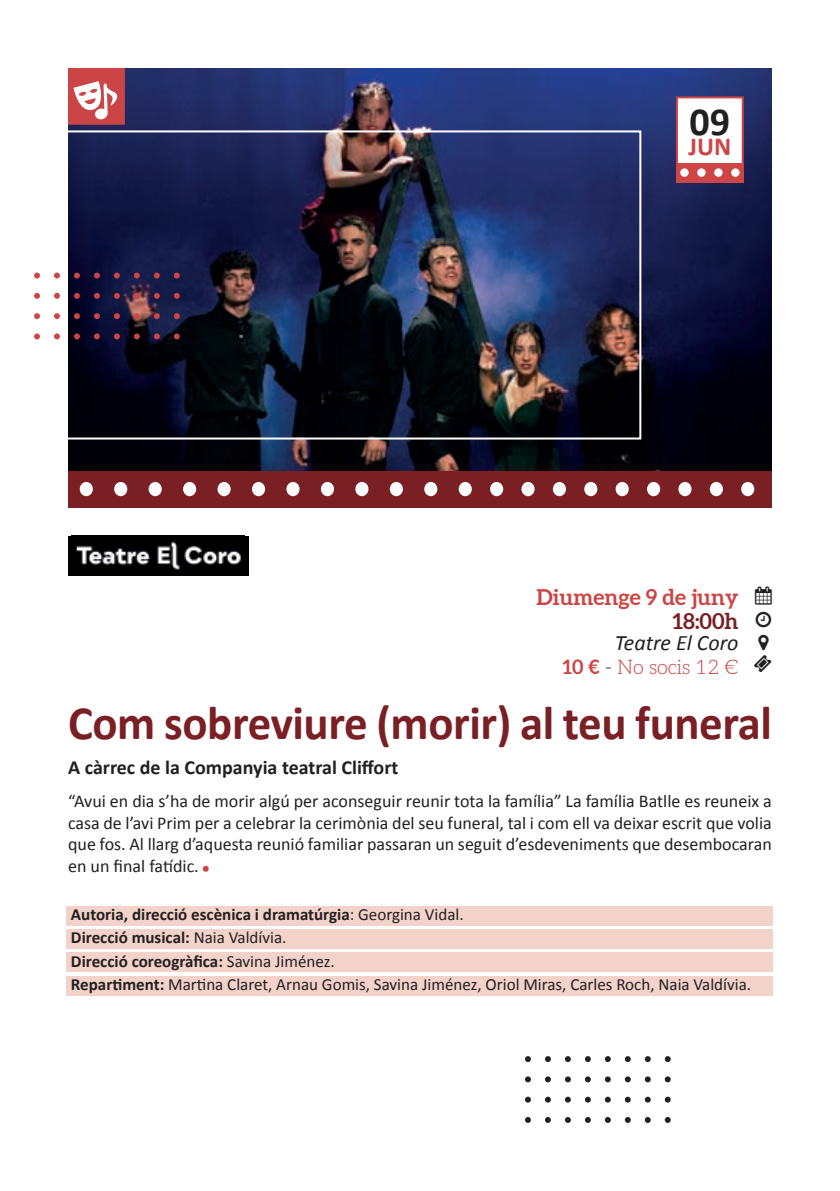
<style>
.page{position:relative;width:840px;height:1191px;background:#fff}
.page>*{position:absolute;margin:0;border:0;box-sizing:border-box;transform-origin:0 0}
.t1{font:700 48px "Calibri";letter-spacing:-.01em;color:#7a2025}
.t2{font:700 40px "Calibri";color:#231f20}
.t3{font:700 26px "Calibri";color:#cd4545}
.t4{font:700 22px "Aleo";color:#cd4545}
.t5{font:italic 22px "Calibri";color:#231f20}
.t6{font:700 22px "Aleo";color:#7a2025}
.t7{font:700 20px "Calibri";color:#231f20}
.t8{font:300 20px "Aleo";color:#cd4545}
.t9{font:18px/21.6px "Calibri";color:#231f20;text-align:justify}
.t10{font:17px/23.2px "Calibri";color:#231f20}
.s1{font-weight:700}
.s2{color:#231f20}
</style>
<div class="page">
<img style="left:68px;top:68px;width:703px;height:403px">
<div style="left:675px;top:96px;width:68px;height:87px;background:#fff;border:2px solid #cd4545"></div>
<div style="left:675px;top:163px;width:68px;height:20px;background:#cd4545"></div>
<svg style="left:730px;top:168px;width:9px;height:9px"></svg>
<svg style="left:713px;top:168px;width:9px;height:9px"></svg>
<svg style="left:696px;top:168px;width:9px;height:9px"></svg>
<svg style="left:679px;top:168px;width:9px;height:9px"></svg>
<div style="left:68px;top:471px;width:703px;height:36px;background:#7a2025"></div>
<div style="left:458px;top:482px;width:13px;height:14px;background:#fff;border-radius:50%"></div>
<div style="left:424px;top:482px;width:13px;height:14px;background:#fff;border-radius:50%"></div>
<div style="left:389px;top:482px;width:13px;height:14px;background:#fff;border-radius:50%"></div>
<div style="left:355px;top:482px;width:13px;height:14px;background:#fff;border-radius:50%"></div>
<div style="left:321px;top:482px;width:13px;height:14px;background:#fff;border-radius:50%"></div>
<div style="left:286px;top:482px;width:13px;height:14px;background:#fff;border-radius:50%"></div>
<div style="left:252px;top:482px;width:13px;height:14px;background:#fff;border-radius:50%"></div>
<div style="left:217px;top:482px;width:13px;height:14px;background:#fff;border-radius:50%"></div>
<div style="left:183px;top:482px;width:13px;height:14px;background:#fff;border-radius:50%"></div>
<div style="left:148px;top:482px;width:14px;height:14px;background:#fff;border-radius:50%"></div>
<div style="left:114px;top:482px;width:13px;height:14px;background:#fff;border-radius:50%"></div>
<div style="left:80px;top:482px;width:13px;height:14px;background:#fff;border-radius:50%"></div>
<div style="left:490px;top:482px;width:13px;height:14px;background:#fff;border-radius:50%"></div>
<div style="left:521px;top:482px;width:13px;height:14px;background:#fff;border-radius:50%"></div>
<div style="left:552px;top:482px;width:13px;height:14px;background:#fff;border-radius:50%"></div>
<div style="left:584px;top:482px;width:13px;height:14px;background:#fff;border-radius:50%"></div>
<div style="left:615px;top:482px;width:13px;height:14px;background:#fff;border-radius:50%"></div>
<div style="left:646px;top:482px;width:13px;height:14px;background:#fff;border-radius:50%"></div>
<div style="left:678px;top:482px;width:13px;height:14px;background:#fff;border-radius:50%"></div>
<div style="left:709px;top:482px;width:13px;height:14px;background:#fff;border-radius:50%"></div>
<div style="left:740px;top:482px;width:13px;height:14px;background:#fff;border-radius:50%"></div>
<svg style="left:203px;top:866px;width:5px;height:5px"></svg>
<svg style="left:525px;top:1056px;width:5px;height:6px"></svg>
<svg style="left:545px;top:1056px;width:5px;height:6px"></svg>
<svg style="left:565px;top:1056px;width:5px;height:6px"></svg>
<svg style="left:584px;top:1056px;width:6px;height:6px"></svg>
<svg style="left:604px;top:1056px;width:6px;height:6px"></svg>
<svg style="left:624px;top:1056px;width:6px;height:6px"></svg>
<svg style="left:644px;top:1056px;width:6px;height:6px"></svg>
<svg style="left:664px;top:1056px;width:6px;height:6px"></svg>
<svg style="left:525px;top:1076px;width:5px;height:6px"></svg>
<svg style="left:545px;top:1076px;width:5px;height:6px"></svg>
<svg style="left:564px;top:1076px;width:6px;height:6px"></svg>
<svg style="left:584px;top:1076px;width:6px;height:6px"></svg>
<svg style="left:604px;top:1076px;width:6px;height:6px"></svg>
<svg style="left:624px;top:1076px;width:6px;height:6px"></svg>
<svg style="left:644px;top:1076px;width:6px;height:6px"></svg>
<svg style="left:664px;top:1076px;width:6px;height:6px"></svg>
<svg style="left:525px;top:1096px;width:5px;height:6px"></svg>
<svg style="left:545px;top:1096px;width:5px;height:6px"></svg>
<svg style="left:565px;top:1096px;width:5px;height:6px"></svg>
<svg style="left:584px;top:1096px;width:6px;height:6px"></svg>
<svg style="left:604px;top:1096px;width:6px;height:6px"></svg>
<svg style="left:624px;top:1096px;width:6px;height:6px"></svg>
<svg style="left:644px;top:1096px;width:6px;height:6px"></svg>
<svg style="left:664px;top:1096px;width:6px;height:6px"></svg>
<svg style="left:525px;top:1117px;width:5px;height:6px"></svg>
<svg style="left:545px;top:1117px;width:5px;height:6px"></svg>
<svg style="left:565px;top:1117px;width:5px;height:6px"></svg>
<svg style="left:584px;top:1117px;width:6px;height:6px"></svg>
<svg style="left:604px;top:1117px;width:6px;height:6px"></svg>
<svg style="left:624px;top:1117px;width:6px;height:6px"></svg>
<svg style="left:644px;top:1117px;width:6px;height:6px"></svg>
<svg style="left:664px;top:1117px;width:6px;height:6px"></svg>
<svg style="left:34px;top:272px;width:6px;height:6px"></svg>
<svg style="left:54px;top:272px;width:6px;height:6px"></svg>
<svg style="left:74px;top:272px;width:6px;height:6px"></svg>
<svg style="left:94px;top:272px;width:6px;height:6px"></svg>
<svg style="left:114px;top:272px;width:6px;height:6px"></svg>
<svg style="left:134px;top:272px;width:6px;height:6px"></svg>
<svg style="left:154px;top:272px;width:6px;height:6px"></svg>
<svg style="left:174px;top:272px;width:6px;height:6px"></svg>
<svg style="left:34px;top:293px;width:6px;height:6px"></svg>
<svg style="left:54px;top:293px;width:6px;height:6px"></svg>
<svg style="left:74px;top:293px;width:6px;height:6px"></svg>
<svg style="left:94px;top:293px;width:6px;height:6px"></svg>
<svg style="left:114px;top:293px;width:6px;height:6px"></svg>
<svg style="left:134px;top:293px;width:6px;height:6px"></svg>
<svg style="left:154px;top:293px;width:6px;height:6px"></svg>
<svg style="left:174px;top:293px;width:6px;height:6px"></svg>
<svg style="left:34px;top:313px;width:6px;height:6px"></svg>
<svg style="left:54px;top:313px;width:6px;height:6px"></svg>
<svg style="left:74px;top:313px;width:6px;height:6px"></svg>
<svg style="left:94px;top:313px;width:6px;height:6px"></svg>
<svg style="left:114px;top:313px;width:6px;height:6px"></svg>
<svg style="left:134px;top:313px;width:6px;height:6px"></svg>
<svg style="left:154px;top:313px;width:6px;height:6px"></svg>
<svg style="left:174px;top:313px;width:6px;height:6px"></svg>
<svg style="left:34px;top:333px;width:6px;height:6px"></svg>
<svg style="left:54px;top:333px;width:6px;height:6px"></svg>
<svg style="left:74px;top:333px;width:6px;height:6px"></svg>
<svg style="left:94px;top:333px;width:6px;height:6px"></svg>
<svg style="left:114px;top:333px;width:6px;height:6px"></svg>
<svg style="left:134px;top:333px;width:6px;height:6px"></svg>
<svg style="left:154px;top:333px;width:6px;height:6px"></svg>
<svg style="left:174px;top:333px;width:6px;height:6px"></svg>
<div style="left:68px;top:535px;width:180px;height:40px;background:#000001"></div>
<img style="left:76px;top:541px;width:165px;height:29px">
<div style="left:67px;top:906px;width:705px;height:20px;background:#f3d3c9"></div>
<div style="left:67px;top:929px;width:705px;height:20px;background:#f3d3c9"></div>
<div style="left:67px;top:952px;width:705px;height:20px;background:#f3d3c9"></div>
<div style="left:67px;top:975px;width:705px;height:20px;background:#f3d3c9"></div>
<div style="left:62px;top:130px;width:579px;height:309px;border:2px solid #fff"></div>
<div style="left:69px;top:69px;width:55px;height:55px;background:#cc4546"></div>
<div style="left:68px;top:68px;width:57px;height:57px;border:1px solid #cc4546"></div>
<svg style="left:73px;top:81px;width:45px;height:39px"></svg>
<h2 class="t2" style="left:689px;top:96px;width:42px">09</h2>
<h3 class="t3" style="left:688px;top:130px;width:44px">JUN</h3>
<p class="t4" style="left:536px;top:583px;width:203px">Diumenge 9 de juny</p>
<p class="t6" style="left:672px;top:607px;width:67px">18:00h</p>
<p class="t5" style="left:614px;top:629px;width:125px">Teatre El Coro</p>
<p class="t8" style="left:562px;top:651px;width:177px"><span class="s1">10 €</span> <span class="s2">-</span> No socis 12 €</p>
<h1 class="t1" style="left:68px;top:692px;width:705px">Com sobreviure (morir) al teu funeral</h1>
<p class="t7" style="left:68px;top:754px;width:331px">A càrrec de la Companyia teatral Cliffort</p>
<p class="t9" style="left:68px;top:789px;width:704px">“Avui en dia s’ha de morir algú per aconseguir reunir tota la família” La família Batlle es reuneix a casa de l’avi Prim per a celebrar la cerimònia del seu funeral, tal i com ell va deixar escrit que volia que fos. Al llarg d’aquesta reunió familiar passaran un seguit d’esdeveniments que desembocaran en un final fatídic.</p>
<p class="t10" style="left:71px;top:902px;width:681px"><span class="s1">Autoria, direcció escènica i dramatúrgia</span>: Georgina Vidal.<br><span class="s1">Direcció musical:</span> Naia Valdívia.<br><span class="s1">Direcció coreogràfica:</span> Savina Jiménez.<br><span class="s1">Repartiment:</span> Martina Claret, Arnau Gomis, Savina Jiménez, Oriol Miras, Carles Roch, Naia Valdívia.</p>
</div>
